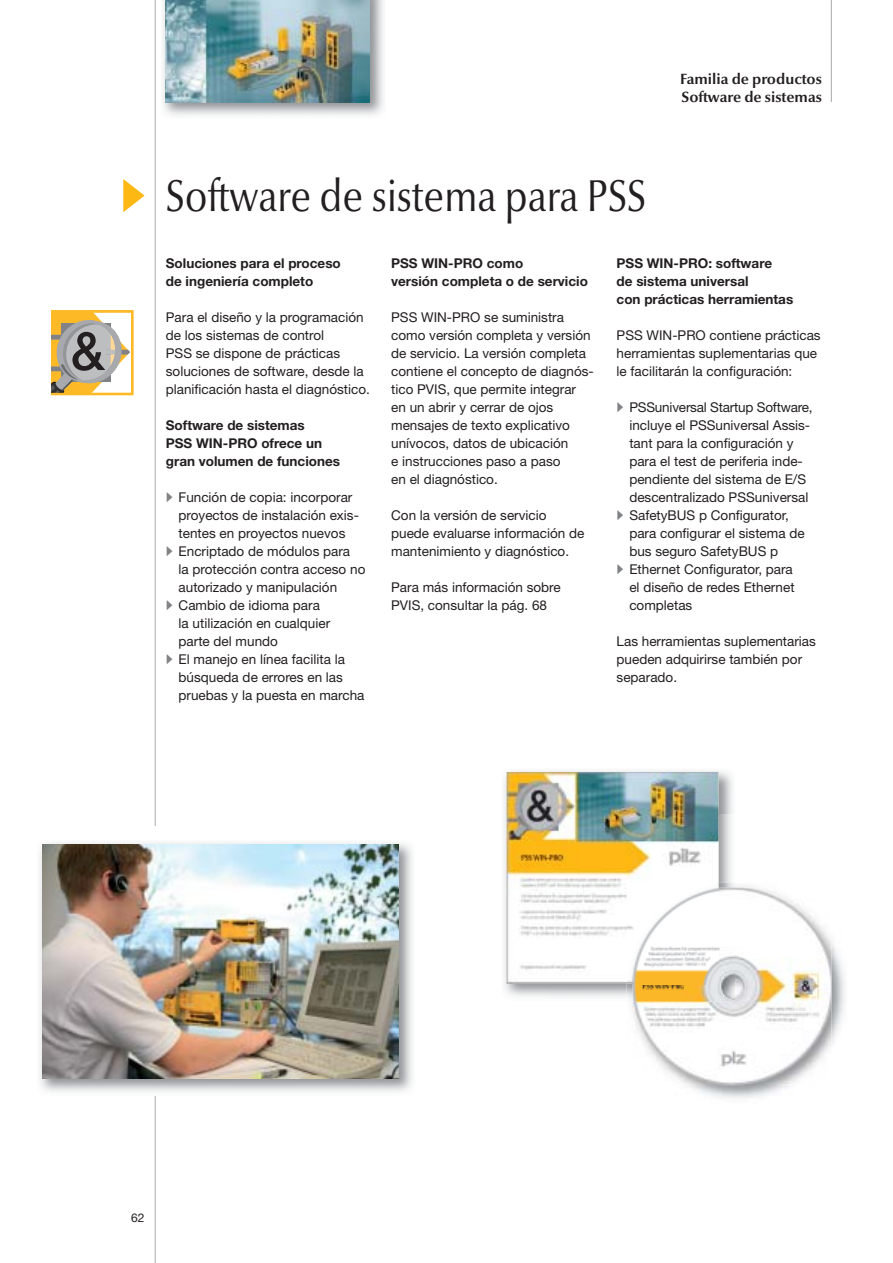
<style>
.page{position:relative;width:893px;height:1263px;background:#fff}
.page>*{position:absolute;margin:0;border:0;box-sizing:border-box;transform-origin:0 0}
.t1{font:45px "Optima Nova LT Pro";color:#231f20;scale:.85 1}
.t2{font:700 15px/18px "Optima Nova LT Pro";color:#231f20}
.t3{font:13.5px/18px "Helvetica Neue LT Pro";color:#231f20}
.t4{font:700 13.5px/18px "Helvetica Neue LT Pro";color:#231f20}
.t5{font:12px "Helvetica Neue LT Pro";color:#231f20}
.s1{color:#808285}
</style>
<div class="page">
<img style="left:163px;top:0;width:221px;height:116px">
<img style="left:166px;top:0;width:204px;height:102px">
<svg style="left:123px;top:179px;width:22px;height:33px"></svg>
<img style="left:40px;top:843px;width:372px;height:249px">
<img style="left:43px;top:844px;width:356px;height:234px">
<svg style="left:51px;top:310px;width:82px;height:85px"></svg>
<img style="left:504px;top:771px;width:229px;height:44px">
<img style="left:504px;top:815px;width:44px;height:182px">
<img style="left:718px;top:815px;width:14px;height:68px">
<img style="left:548px;top:984px;width:79px;height:13px">
<img style="left:507px;top:772px;width:211px;height:212px">
<img style="left:688px;top:886px;width:157px;height:212px">
<img style="left:627px;top:883px;width:91px;height:50px">
<img style="left:627px;top:933px;width:5px;height:51px">
<img style="left:732px;top:888px;width:100px;height:198px">
<img style="left:632px;top:1002px;width:100px;height:84px">
<img style="left:684px;top:888px;width:51px;height:114px">
<img style="left:632px;top:984px;width:52px;height:18px">
<img style="left:632px;top:887px;width:87px;height:97px">
<hr style="left:831px;top:0;width:1px;height:102px;background:#a7a9ac">
<hr style="left:155px;top:1096px;width:1px;height:166px;background:#a7a9ac">
<hr style="left:155px;top:0;width:1px;height:826px;background:#a7a9ac">
<h1 class="t1" style="left:166px;top:178px;width:566px">Software de sistema para PSS</h1>
<p class="t2" style="left:680px;top:71px;width:143px">Familia de productos<br>Software de sistemas</p>
<p class="t4" style="left:166px;top:255px;width:176px">Soluciones para el proceso de ingeniería completo</p>
<p class="t3" style="left:166px;top:309px;width:206px">Para el diseño y la programación de los sistemas de control<br>PSS se dispone de prácticas soluciones de software, desde la planificación hasta el diagnóstico.</p>
<p class="t4" style="left:166px;top:417px;width:176px">Software de sistemas<br>PSS WIN-PRO ofrece un gran volumen de funciones</p>
<p class="t3" style="left:179px;top:489px;width:182px;text-indent:-13px"><span class="s1">•</span> Función de copia: incorporar proyectos de instalación exis&shy;tentes en proyectos nuevos</p>
<p class="t3" style="left:179px;top:543px;width:188px;text-indent:-13px"><span class="s1">•</span> Encriptado de módulos para<br>la protección contra acceso no autorizado y manipulación</p>
<p class="t3" style="left:179px;top:597px;width:153px;text-indent:-13px"><span class="s1">•</span> Cambio de idioma para la utilización en cualquier parte del mundo</p>
<p class="t3" style="left:179px;top:651px;width:187px;text-indent:-13px"><span class="s1">•</span> El manejo en línea facilita la búsqueda de errores en las pruebas y la puesta en marcha</p>
<p class="t4" style="left:391px;top:255px;width:198px">PSS WIN-PRO como<br>versión completa o de servicio</p>
<p class="t3" style="left:391px;top:309px;width:204px">PSS WIN-PRO se suministra como versión completa y versión de servicio. La versión completa contiene el concepto de diagnós&shy;tico PVIS, que permite integrar en un abrir y cerrar de ojos mensajes de texto explicativo unívocos, datos de ubicación<br>e instrucciones paso a paso<br>en el diagnóstico.</p>
<p class="t3" style="left:391px;top:507px;width:195px">Con la versión de servicio puede evaluarse información de mantenimiento y diagnóstico.</p>
<p class="t3" style="left:391px;top:579px;width:171px">Para más información sobre<br>PVIS, consultar la pág. 68</p>
<p class="t4" style="left:617px;top:255px;width:178px">PSS WIN-PRO: software<br>de sistema universal<br>con prácticas herramientas</p>
<p class="t3" style="left:617px;top:327px;width:206px">PSS WIN-PRO contiene prácticas herramientas suplementarias que le facilitarán la configuración:</p>
<p class="t3" style="left:629px;top:399px;width:185px;text-indent:-13px"><span class="s1">•</span> PSSuniversal Startup Software, incluye el PSSuniversal Assis&shy;tant para la configuración y para el test de periferia inde&shy;pendiente del sistema de E/S descentralizado PSSuniversal</p>
<p class="t3" style="left:629px;top:507px;width:177px;text-indent:-13px"><span class="s1">•</span> SafetyBUS p Configurator, para configurar el sistema de bus seguro SafetyBUS p</p>
<p class="t3" style="left:629px;top:561px;width:167px;text-indent:-13px"><span class="s1">•</span> Ethernet Configurator, para el diseño de redes Ethernet completas</p>
<p class="t3" style="left:617px;top:633px;width:201px">Las herramientas suplementarias pueden adquirirse también por separado.</p>
<p class="t5" style="left:131px;top:1213px;width:15px">62</p>
</div>
